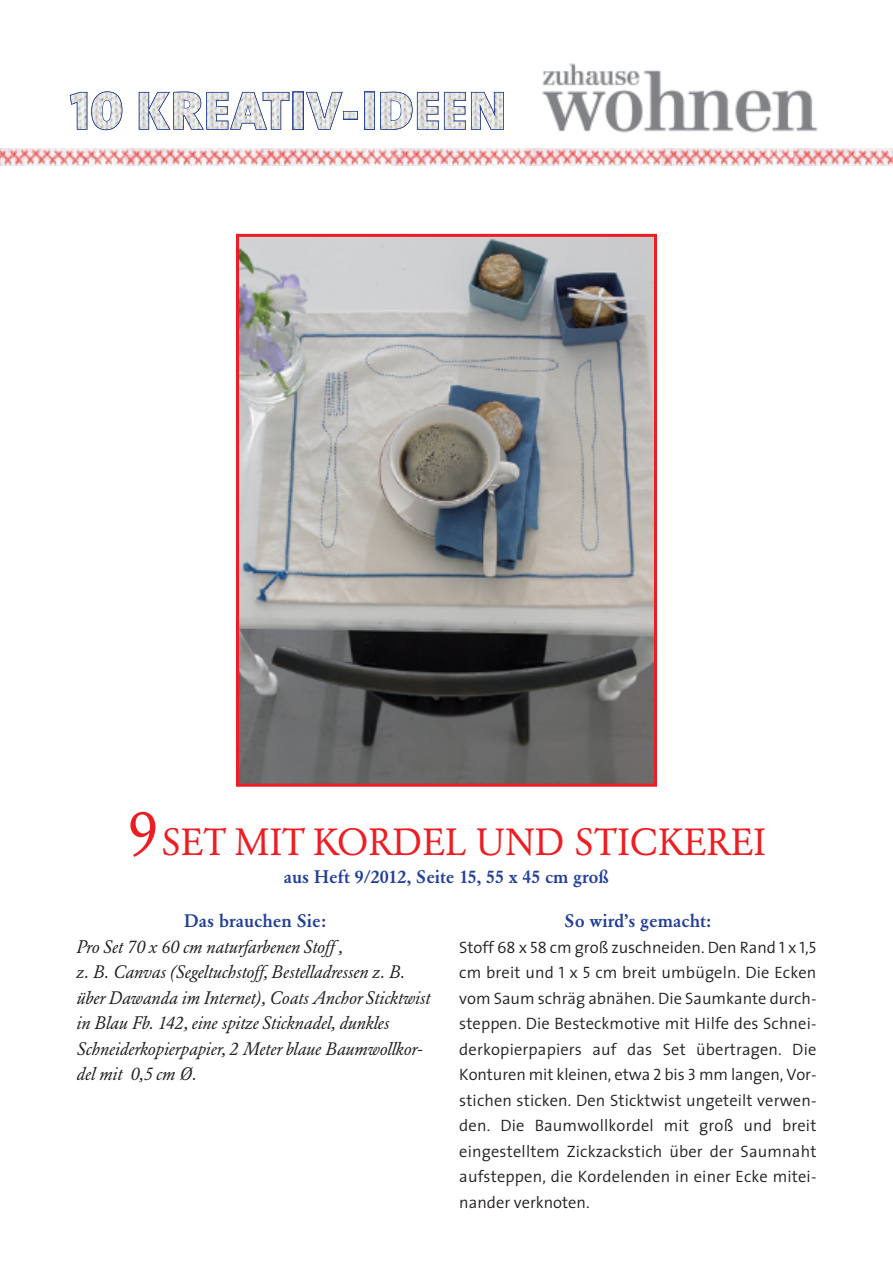
<style>
.page{position:relative;width:893px;height:1263px;background:#fff}
.page>*{position:absolute;margin:0;border:0;box-sizing:border-box;transform-origin:0 0}
.t1{font:37.5px "Garamond Berth BQ";color:#ee1d23}
.t2{font:italic 18px/25.5px "Garamond Berth BQ";color:#231f20}
.t3{font:500 18px "Garamond Berth BQ";color:#223f99}
.t4{font:16.5px/25.5px "The Sans Semi Light ZHW1";letter-spacing:.01em;color:#231f20;text-align:justify}
.s1{font-size:63px}
</style>
<div class="page">
<img style="left:542px;top:63px;width:276px;height:70px">
<img style="left:240px;top:238px;width:413px;height:545px">
<div style="left:236px;top:234px;width:421px;height:553px;border:3px solid #ee1d23"></div>
<svg style="left:0;top:149px;width:893px;height:17px"></svg>
<svg style="left:70px;top:92px;width:17px;height:38px"></svg>
<img style="left:92px;top:92px;width:30px;height:38px;border-radius:50%">
<div style="left:91px;top:91px;width:31px;height:39px;border:1px solid #223f99;border-radius:50%"></div>
<div style="left:103px;top:101px;width:8px;height:20px;background:#fff;border-radius:50%"></div>
<div style="left:102px;top:100px;width:9px;height:22px;border:1px solid #223f99;border-radius:50%"></div>
<svg style="left:139px;top:92px;width:150px;height:38px"></svg>
<svg style="left:295px;top:94px;width:6px;height:34px"></svg>
<svg style="left:306px;top:92px;width:51px;height:38px"></svg>
<div style="left:343px;top:111px;width:15px;height:8px;border:1px solid #223f99"></div>
<svg style="left:366px;top:94px;width:7px;height:34px"></svg>
<div style="left:364px;top:92px;width:11px;height:38px;border:1px solid #223f99"></div>
<svg style="left:380px;top:92px;width:124px;height:38px"></svg>
<h1 class="t1" style="left:127px;top:827px;width:640px"><span class="s1">9</span>SET MIT KORDEL UND STICKEREI</h1>
<p class="t3" style="left:284px;top:869px;width:327px">aus Heft 9/2012, Seite 15, 55 x 45 cm groß</p>
<p class="t3" style="left:184px;top:914px;width:143px">Das brauchen Sie:</p>
<p class="t2" style="left:77px;top:935px;width:355px">Pro Set 70 x 60 cm naturfarbenen Stoff ,<br>z. B. Canvas (Segeltuchstoff, Bestelladressen z. B. über Dawanda im Internet), Coats AnchorSticktwist in Blau Fb. 142, eine spitze Sticknadel, dunkles Schneiderkopierpapier, 2 Meter blaue Baumwollkor&shy;del mit 0,5 cm Ø.</p>
<p class="t3" style="left:565px;top:914px;width:148px">So wird’s gemacht:</p>
<p class="t4" style="left:459px;top:936px;width:359px">Stoff 68 x 58 cm groß zuschneiden. Den Rand 1 x 1,5 cm breit und 1 x 5 cm breit umbügeln. Die Ecken vom Saum schräg abnähen. Die Saumkante durch&shy;steppen. Die Besteckmotive mit Hilfe des Schnei&shy;derkopierpapiers auf das Set übertragen. Die Konturen mit kleinen, etwa 2 bis 3 mm langen, Vor&shy;stichen sticken. Den Sticktwist ungeteilt verwen&shy;den. Die Baumwollkordel mit groß und breit eingestelltem Zickzackstich über der Saumnaht aufsteppen, die Kordelenden in einer Ecke mitei&shy;nander verknoten.</p>
</div>
